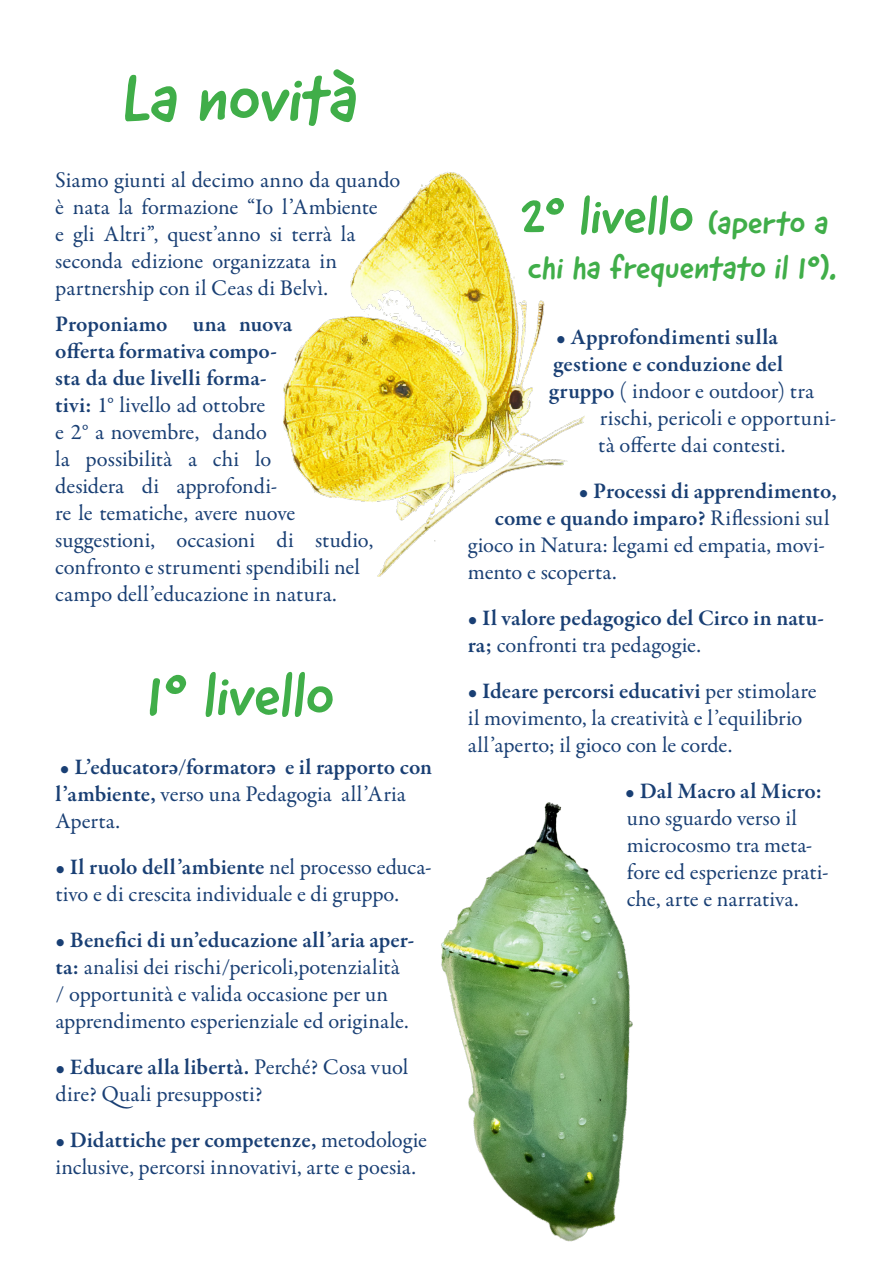
<style>
.page{position:relative;width:893px;height:1263px;background:#fff}
.page>*{position:absolute;margin:0;border:0;box-sizing:border-box;transform-origin:0 0}
.texto_corrido{font:67.5px "Good Dog New";letter-spacing:-.02em;color:#40ae49}
.texto_corrido-2{font:60px "Good Dog New";color:#40ae49}
.texto_corrido-3{font:52.5px "Good Dog New";color:#40ae49}
.texto_corrido-4{font:33px "Good Dog New";letter-spacing:-.005em;color:#40ae49}
.texto_corrido-5{font:22.5px/27px "Garamond Premr Pro";color:#193f74}
.texto_corrido-6{font:600 22.5px/27px "Garamond Premr Pro";color:#193f74}
.s1{font-weight:600}
.s2{font-weight:400}
.s3{font-size:33px}
</style>
<div class="page">
<img style="left:283px;top:172px;width:301px;height:404px">
<img style="left:441px;top:802px;width:192px;height:440px">
<p class="texto_corrido" style="left:122px;top:55px;width:237px">La novità</p>
<p class="texto_corrido-5" style="left:55px;top:167px;width:346px">Siamo giunti al decimo anno da quando è nata la formazione “Io l’Ambiente<br>e gli Altri”, quest’anno si terrà la seconda edizione organizzata in partnership con il Ceas di Belvì.</p>
<p class="texto_corrido-5" style="left:55px;top:311px;width:319px"><span class="s1">Proponiamo una nuova<br>offerta formativa compo-<br>sta da due livelli forma-<br>tivi:</span> 1° livello ad ottobre<br>e 2° a novembre, dando<br>la possibilità a chi lo<br>desidera di approfondi-<br>re le tematiche, avere nuove suggestioni, occasioni di studio, confronto e strumenti spendibili nel campo dell’educazione in natura.</p>
<p class="texto_corrido-2" style="left:147px;top:656px;width:189px">1° livello</p>
<p class="texto_corrido-6" style="left:55px;top:754px;width:378px"><span class="s2">•</span> L’educatorə/formatorə e il rapporto con l’ambiente, <span class="s2">verso una Pedagogia all’Aria<br>Aperta.</span></p>
<p class="texto_corrido-5" style="left:55px;top:854px;width:378px">• <span class="s1">Il ruolo dell’ambiente</span> nel processo educa&shy;tivo e di crescita individuale e di gruppo.</p>
<p class="texto_corrido-5" style="left:55px;top:927px;width:361px">• <span class="s1">Benefici di un’educazione all’aria aper&shy;ta:</span> analisi dei rischi/pericoli,potenzialità<br>/ opportunità e valida occasione per un apprendimento esperienziale ed originale.</p>
<p class="texto_corrido-5" style="left:55px;top:1054px;width:354px">• <span class="s1">Educare alla libertà.</span> Perché? Cosa vuol dire? Quali presupposti?</p>
<p class="texto_corrido-5" style="left:55px;top:1127px;width:373px">• <span class="s1">Didattiche per competenze,</span> metodologie inclusive, percorsi innovativi, arte e poesia.</p>
<p class="texto_corrido-3" style="left:521px;top:182px;width:309px">2° livello <span class="s3">(aperto a</span></p>
<p class="texto_corrido-4" style="left:528px;top:246px;width:310px">chi ha frequentato il 1°).</p>
<p class="texto_corrido-6" style="left:556px;top:324px;width:223px"><span class="s2">•</span> Approfondimenti sulla</p>
<p class="texto_corrido-6" style="left:553px;top:351px;width:231px">gestione e conduzione del</p>
<p class="texto_corrido-5" style="left:549px;top:378px;width:267px"><span class="s1">gruppo</span> ( indoor e outdoor) tra</p>
<p class="texto_corrido-5" style="left:600px;top:405px;width:238px">rischi, pericoli e opportuni-</p>
<p class="texto_corrido-5" style="left:598px;top:432px;width:189px">tà offerte dai contesti.</p>
<p class="texto_corrido-6" style="left:579px;top:478px;width:259px"><span class="s2">•</span> Processi di apprendimento,</p>
<p class="texto_corrido-6" style="left:495px;top:505px;width:336px">come e quando imparo? <span class="s2">Riflessioni sul</span></p>
<p class="texto_corrido-5" style="left:468px;top:532px;width:359px">gioco in Natura: legami ed empatia, movi-</p>
<p class="texto_corrido-5" style="left:468px;top:559px;width:150px">mento e scoperta.</p>
<p class="texto_corrido-6" style="left:468px;top:605px;width:358px"><span class="s2">•</span> Il valore pedagogico del Circo in natu&shy;ra; <span class="s2">confronti tra pedagogie.</span></p>
<p class="texto_corrido-5" style="left:468px;top:678px;width:350px">• <span class="s1">Ideare percorsi educativi</span> per stimolare il movimento, la creatività e l’equilibrio all’aperto; il gioco con le corde.</p>
<p class="texto_corrido-5" style="left:625px;top:778px;width:205px">• <span class="s1">Dal Macro al Micro: </span>uno sguardo verso il microcosmo tra meta&shy;fore ed esperienze prati&shy;che, arte e narrativa.</p>
</div>
